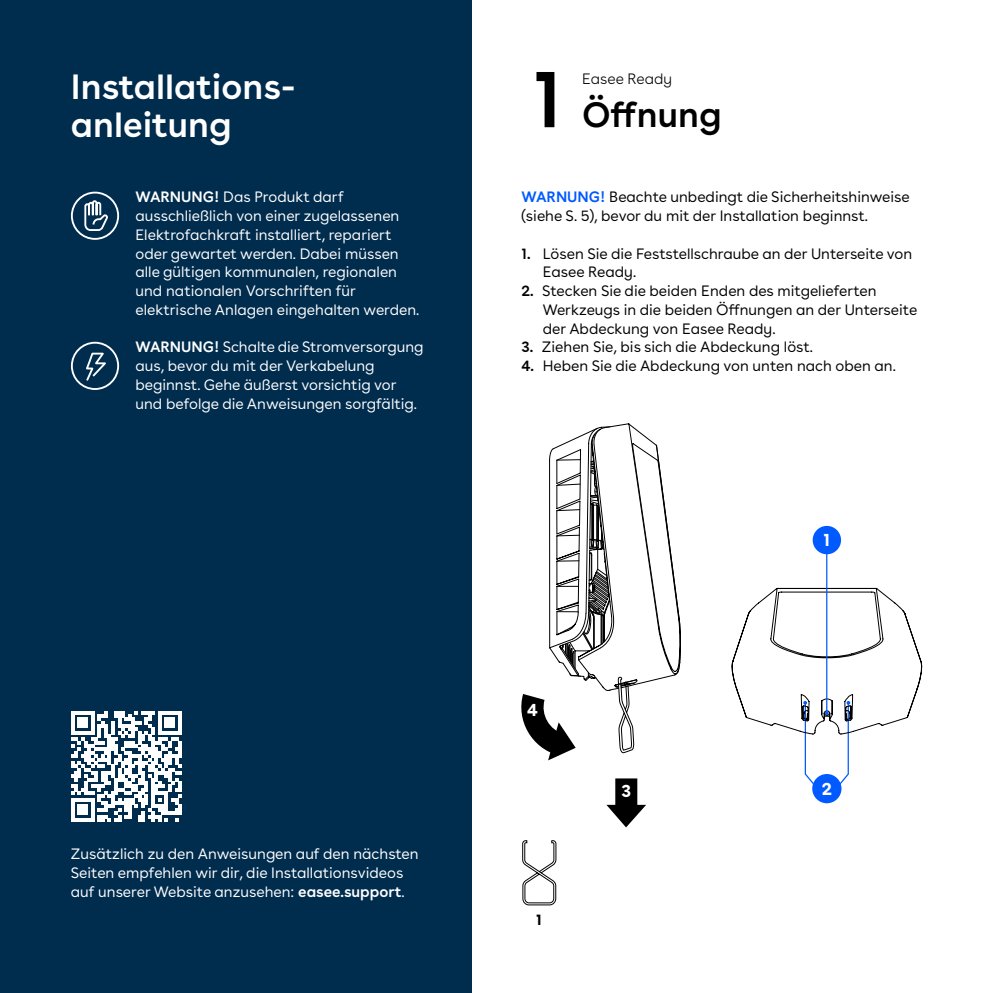
<style>
.page{position:relative;width:993px;height:993px;background:#fff}
.page>*{position:absolute;margin:0;border:0;box-sizing:border-box;transform-origin:0 0}
.t1{font:600 80px "Buenos Aires";color:#000}
.t2{font:600 35px/37.5px "Buenos Aires";color:#fff}
.t3{font:600 35px "Buenos Aires";color:#000}
.t4{font:700 17.5px "Buenos Aires";color:#fff}
.t5{font:15px/18.8px "Buenos Aires";color:#fff}
.t6{font:15px/18.8px "Buenos Aires";color:#000}
.t7{font:300 15px "Buenos Aires";color:#000}
.t8{font:700 15px "Buenos Aires";color:#000}
.s1{font-weight:600}
.s2{font-weight:600;color:#005aff}
</style>
<div class="page">
<div style="left:0;top:0;width:471px;height:992px;background:#002c4e"></div>
<svg style="left:84px;top:200px;width:24px;height:31px"></svg>
<div style="left:71px;top:191px;width:48px;height:49px;border:2px solid #fff;border-radius:50%"></div>
<div style="left:71px;top:341px;width:48px;height:49px;border:2px solid #fff;border-radius:50%"></div>
<svg style="left:86px;top:352px;width:20px;height:29px"></svg>
<div style="left:812px;top:525px;width:28px;height:29px;background:#005aff;border-radius:50%"></div>
<div style="left:812px;top:773px;width:29px;height:30px;background:#005aff;border-radius:50%"></div>
<svg style="left:71px;top:711px;width:110px;height:110px"></svg>
<svg style="left:522px;top:840px;width:34px;height:65px"></svg>
<svg style="left:606px;top:778px;width:40px;height:49px"></svg>
<hr style="left:825px;top:553px;width:2px;height:159px;background:#005aff">
<svg style="left:731px;top:587px;width:192px;height:198px"></svg>
<svg style="left:521px;top:423px;width:159px;height:337px"></svg>
<h2 class="t2" style="left:71px;top:64px;width:226px">Installations&shy;anleitung</h2>
<p class="t5" style="left:135px;top:186px;width:285px"><span class="s1">WARNUNG!</span> Das Produkt darf ausschließlich von einer zugelassenen Elektrofachkraft installiert, repariert oder gewartet werden. Dabei müssen alle gültigen kommunalen, regionalen und nationalen Vorschriften für elektrische Anlagen eingehalten werden.</p>
<p class="t5" style="left:135px;top:336px;width:289px"><span class="s1">WARNUNG!</span> Schalte die Stromversorgung aus, bevor du mit der Verkabelung beginnst. Gehe äußerst vorsichtig vor und befolge die Anweisungen sorgfältig.</p>
<p class="t5" style="left:71px;top:842px;width:349px">Zusätzlich zu den Anweisungen auf den nächsten<br>Seiten empfehlen wir dir, die Installationsvideos auf unserer Website anzusehen: <span class="s1">easee.support</span>.</p>
<h1 class="t1" style="left:532px;top:32px;width:31px">1</h1>
<p class="t7" style="left:582px;top:67px;width:91px">Easee Ready</p>
<h2 class="t3" style="left:582px;top:86px;width:141px">Öffnung</h2>
<p class="t6" style="left:521px;top:186px;width:390px"><span class="s2">WARNUNG!</span> Beachte unbedingt die Sicherheitshinweise (siehe S. 5), bevor du mit der Installation beginnst.</p>
<p class="t6" style="left:542px;top:242px;width:371px;text-indent:-21px"><span class="s1">1.</span> Lösen Sie die Feststellschraube an der Unterseite von<br>Easee Ready.</p>
<p class="t6" style="left:542px;top:280px;width:376px;text-indent:-21px"><span class="s1">2.</span> Stecken Sie die beiden Enden des mitgelieferten<br>Werkzeugs in die beiden Öffnungen an der Unterseite der Abdeckung von Easee Ready.</p>
<p class="t6" style="left:521px;top:336px;width:293px"><span class="s1">3.</span> Ziehen Sie, bis sich die Abdeckung löst.</p>
<p class="t6" style="left:521px;top:355px;width:375px"><span class="s1">4.</span> Heben Sie die Abdeckung von unten nach oben an.</p>
<p class="t4" style="left:527px;top:694px;width:12px">4</p>
<p class="t8" style="left:536px;top:906px;width:7px">1</p>
<p class="t4" style="left:823px;top:525px;width:8px">1</p>
<p class="t4" style="left:621px;top:775px;width:11px">3</p>
<p class="t4" style="left:821px;top:773px;width:12px">2</p>
</div>
